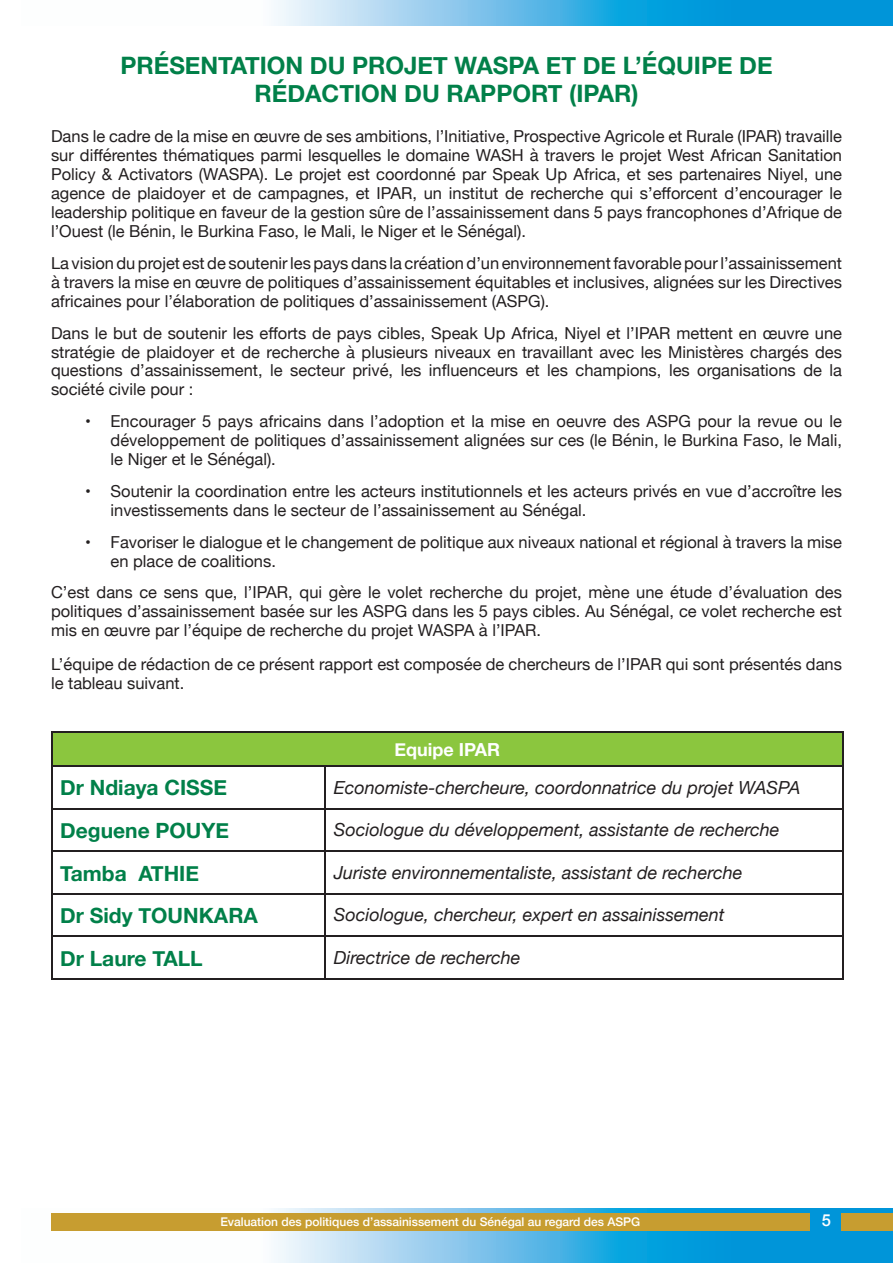
<style>
.page{position:relative;width:893px;height:1263px;background:#fff}
.page>*{position:absolute;margin:0;border:0;box-sizing:border-box;transform-origin:0 0}
.t1{font:700 24px/27.6px "Helvetica Neue";color:#018049;text-align:center}
.t2{font:700 21px "Helvetica Neue";color:#018049}
.t3{font:italic 18px "Helvetica Neue";color:#231f20}
.t4{font:700 18px "Helvetica Neue";color:#fff}
.t5{font:16.5px/18.9px "Helvetica Neue";color:#231f20;text-align:justify}
.t6{font:500 16.5px "Helvetica Neue";color:#fff}
.t7{font:500 12px "Helvetica Neue";color:#fff}
</style>
<div class="page">
<svg style="left:51px;top:1209px;width:842px;height:54px"></svg>
<svg style="left:274px;top:0;width:619px;height:26px;background:#4eb5e5"></svg>
<div style="left:841px;top:1214px;width:52px;height:17px;background:#c79d30"></div>
<div style="left:51px;top:1214px;width:759px;height:17px;background:#c79d30"></div>
<div style="left:52px;top:732px;width:791px;height:34px;background:#8bc63e"></div>
<hr style="left:51px;top:765px;width:792px;height:2px;background:#231f20">
<hr style="left:325px;top:767px;width:1px;height:41px;background:#231f20">
<hr style="left:51px;top:808px;width:792px;height:1px;background:#231f20">
<hr style="left:325px;top:809px;width:1px;height:41px;background:#231f20">
<hr style="left:51px;top:850px;width:792px;height:2px;background:#231f20">
<hr style="left:325px;top:852px;width:1px;height:41px;background:#231f20">
<hr style="left:51px;top:893px;width:792px;height:1px;background:#231f20">
<hr style="left:325px;top:894px;width:1px;height:41px;background:#231f20">
<hr style="left:51px;top:935px;width:792px;height:2px;background:#231f20">
<hr style="left:325px;top:937px;width:1px;height:41px;background:#231f20">
<hr style="left:51px;top:731px;width:274px;height:2px;background:#231f20">
<hr style="left:51px;top:733px;width:2px;height:32px;background:#231f20">
<hr style="left:325px;top:731px;width:518px;height:2px;background:#231f20">
<hr style="left:842px;top:733px;width:1px;height:32px;background:#231f20">
<hr style="left:51px;top:767px;width:2px;height:41px;background:#231f20">
<hr style="left:842px;top:767px;width:1px;height:41px;background:#231f20">
<hr style="left:51px;top:809px;width:2px;height:41px;background:#231f20">
<hr style="left:842px;top:809px;width:1px;height:41px;background:#231f20">
<hr style="left:51px;top:852px;width:2px;height:41px;background:#231f20">
<hr style="left:842px;top:852px;width:1px;height:41px;background:#231f20">
<hr style="left:51px;top:894px;width:2px;height:41px;background:#231f20">
<hr style="left:842px;top:894px;width:1px;height:41px;background:#231f20">
<hr style="left:51px;top:937px;width:2px;height:41px;background:#231f20">
<hr style="left:842px;top:937px;width:1px;height:41px;background:#231f20">
<hr style="left:51px;top:978px;width:792px;height:1px;background:#231f20">
<h1 class="t1" style="left:120px;top:52px;width:653px">PRÉSENTATION DU PROJET WASPA ET DE L’ÉQUIPE DE<br>RÉDACTION DU RAPPORT (IPAR)</h1>
<p class="t5" style="left:51px;top:127px;width:792px">Dans le cadre de la mise en œuvre de ses ambitions, l’Initiative, Prospective Agricole et Rurale (IPAR) travaille sur différentes thématiques parmi lesquelles le domaine WASH à travers le projet West African Sanitation Policy &amp; Activators (WASPA). Le projet est coordonné par Speak Up Africa, et ses partenaires Niyel, une agence de plaidoyer et de campagnes, et IPAR, un institut de recherche qui s’efforcent d’encourager le leadership politique en faveur de la gestion sûre de l’assainissement dans 5 pays francophones d’Afrique de l’Ouest (le Bénin, le Burkina Faso, le Mali, le Niger et le Sénégal).</p>
<p class="t5" style="left:51px;top:253px;width:792px">La vision du projet est de soutenir les pays dans la création d’un environnement favorable pour l’assainissement à travers la mise en œuvre de politiques d’assainissement équitables et inclusives, alignées sur les Directives africaines pour l’élaboration de politiques d’assainissement (ASPG).</p>
<p class="t5" style="left:51px;top:323px;width:792px">Dans le but de soutenir les efforts de pays cibles, Speak Up Africa, Niyel et l’IPAR mettent en œuvre une stratégie de plaidoyer et de recherche à plusieurs niveaux en travaillant avec les Ministères chargés des questions d’assainissement, le secteur privé, les influenceurs et les champions, les organisations de la société civile pour :</p>
<p class="t5" style="left:111px;top:412px;width:733px;text-indent:-26px">• Encourager 5 pays africains dans l’adoption et la mise en oeuvre des ASPG pour la revue ou le développement de politiques d’assainissement alignées sur ces (le Bénin, le Burkina Faso, le Mali, le Niger et le Sénégal).</p>
<p class="t5" style="left:111px;top:481px;width:733px;text-indent:-26px">• Soutenir la coordination entre les acteurs institutionnels et les acteurs privés en vue d’accroître les investissements dans le secteur de l’assainissement au Sénégal.</p>
<p class="t5" style="left:111px;top:532px;width:733px;text-indent:-26px">• Favoriser le dialogue et le changement de politique aux niveaux national et régional à travers la mise en place de coalitions.</p>
<p class="t5" style="left:51px;top:583px;width:792px">C’est dans ce sens que, l’IPAR, qui gère le volet recherche du projet, mène une étude d’évaluation des politiques d’assainissement basée sur les ASPG dans les 5 pays cibles. Au Sénégal, ce volet recherche est mis en œuvre par l’équipe de recherche du projet WASPA à l’IPAR.</p>
<p class="t5" style="left:51px;top:655px;width:792px">L’équipe de rédaction de ce présent rapport est composée de chercheurs de l’IPAR qui sont présentés dans le tableau suivant.</p>
<p class="t4" style="left:394px;top:738px;width:107px">Equipe IPAR</p>
<p class="t2" style="left:60px;top:775px;width:168px">Dr Ndiaya CISSE</p>
<p class="t3" style="left:334px;top:777px;width:468px">Economiste-chercheure, coordonnatrice du projet WASPA</p>
<p class="t2" style="left:60px;top:818px;width:170px">Deguene POUYE</p>
<p class="t3" style="left:334px;top:819px;width:447px">Sociologue du développement, assistante de recherche</p>
<p class="t2" style="left:60px;top:860px;width:140px">Tamba ATHIE</p>
<p class="t3" style="left:334px;top:862px;width:410px">Juriste environnementaliste, assistant de recherche</p>
<p class="t2" style="left:60px;top:903px;width:199px">Dr Sidy TOUNKARA</p>
<p class="t3" style="left:334px;top:904px;width:392px">Sociologue, chercheur, expert en assainissement</p>
<p class="t2" style="left:60px;top:945px;width:144px">Dr Laure TALL</p>
<p class="t3" style="left:334px;top:947px;width:188px">Directrice de recherche</p>
<p class="t7" style="left:220px;top:1214px;width:421px">Evaluation des politiques d’assainissement du Sénégal au regard des ASPG</p>
<p class="t6" style="left:822px;top:1210px;width:11px">5</p>
</div>
